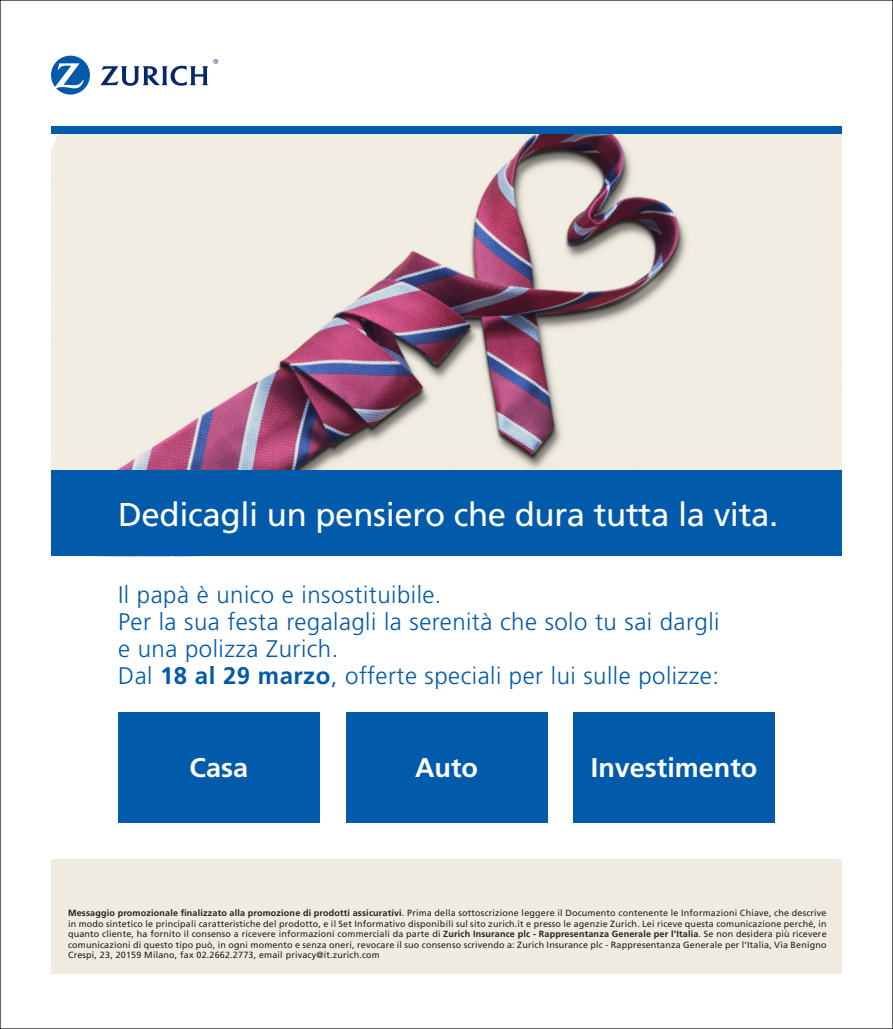
<style>
.page{position:relative;width:893px;height:1029px;background:#fff}
.page>*{position:absolute;margin:0;border:0;box-sizing:border-box;transform-origin:0 0}
.t1{font:33px "Frutiger";letter-spacing:-.01em;color:#fff}
.t2{font:700 27px "Frutiger";color:#fff}
.t3{font:300 24px "Frutiger";letter-spacing:.02em;color:#015aaa}
.t4{font:9px/10.5px "Frutiger";letter-spacing:.02em;color:#231f20;text-align:justify}
.s1{font-weight:700}
</style>
<div class="page">
<img style="left:51px;top:134px;width:791px;height:336px">
<div style="left:51px;top:860px;width:791px;height:114px;background:#efebe0"></div>
<svg style="left:51px;top:56px;width:39px;height:39px"></svg>
<svg style="left:100px;top:59px;width:118px;height:27px"></svg>
<div style="left:51px;top:127px;width:791px;height:7px;background:#015aaa"></div>
<div style="left:51px;top:470px;width:791px;height:86px;background:#015aaa"></div>
<div style="left:118px;top:712px;width:202px;height:111px;background:#015aaa"></div>
<div style="left:346px;top:712px;width:201px;height:111px;background:#015aaa"></div>
<div style="left:573px;top:712px;width:202px;height:111px;background:#015aaa"></div>
<p class="t1" style="left:118px;top:495px;width:662px">Dedicagli un pensiero che dura tutta la vita.</p>
<p class="t3" style="left:118px;top:581px;width:325px">Il papà è unico e insostituibile.</p>
<p class="t3" style="left:118px;top:608px;width:603px">Per la sua festa regalagli la serenità che solo tu sai dargli</p>
<p class="t3" style="left:118px;top:635px;width:222px">e una polizza Zurich.</p>
<p class="t3" style="left:118px;top:662px;width:602px">Dal <span class="s1">18 al 29 marzo</span>, offerte speciali per lui sulle polizze:</p>
<p class="t2" style="left:190px;top:752px;width:60px">Casa</p>
<p class="t2" style="left:415px;top:752px;width:64px">Auto</p>
<p class="t2" style="left:591px;top:752px;width:168px">Investimento</p>
<p class="t4" style="left:68px;top:908px;width:760px"><span class="s1">Messaggio promozionale finalizzato alla promozione di prodotti assicurativi</span>. Prima della sottoscrizione leggere il Documento contenente le Informazioni Chiave, che descrive in modo sintetico le principali caratteristiche del prodotto, e il Set Informativo disponibili sul sito zurich.it e presso le agenzie Zurich. Lei riceve questa comunicazione perché, in quanto cliente, ha fornito il consenso a ricevere informazioni commerciali da parte di <span class="s1">Zurich Insurance plc - Rappresentanza Generale per l’Italia</span>. Se non desidera più ricevere comunicazioni di questo tipo può, in ogni momento e senza oneri, revocare il suo consenso scrivendo a: Zurich Insurance plc - Rappresentanza Generale per l’Italia, Via Benigno Crespi, 23, 20159 Milano, fax 02.2662.2773, email privacy@it.zurich.com</p>
</div>
